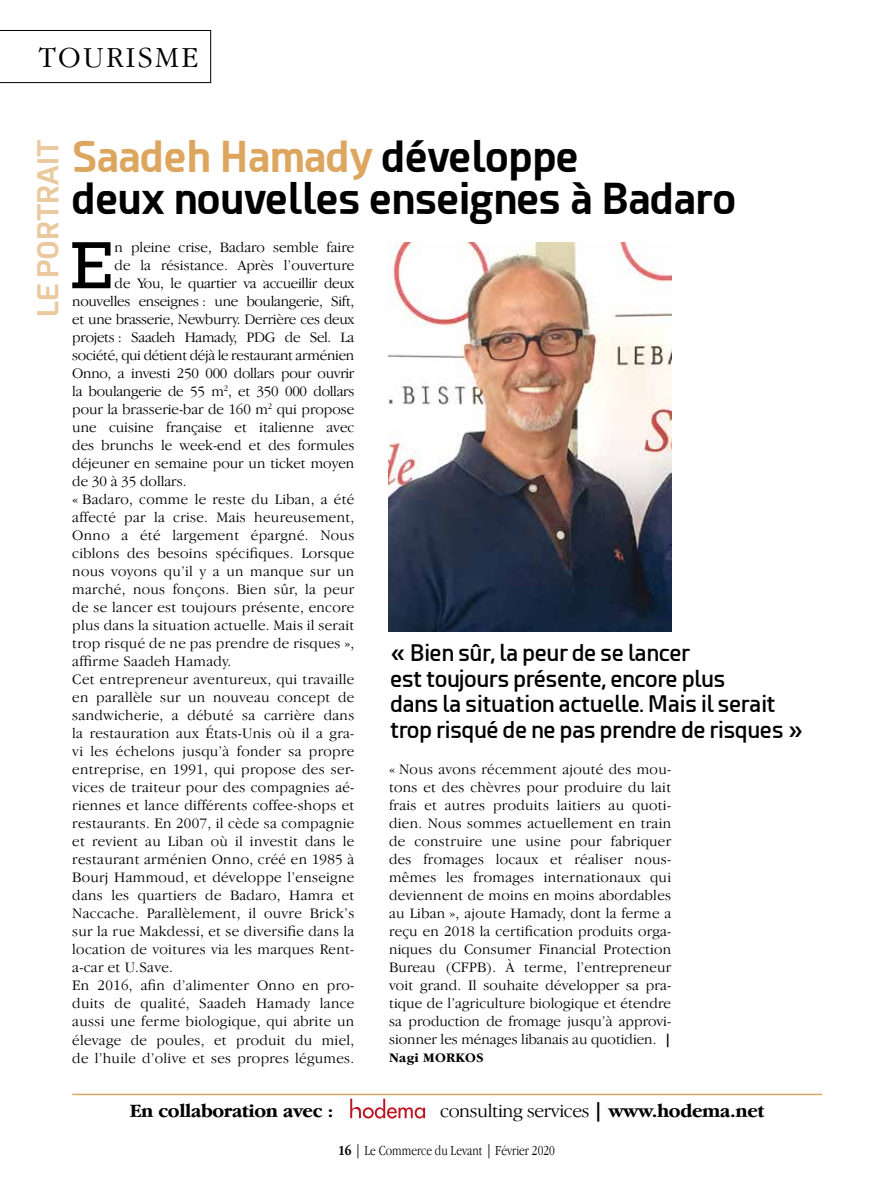
<style>
.page{position:relative;width:893px;height:1191px;background:#fff}
.page>*{position:absolute;margin:0;border:0;box-sizing:border-box;transform-origin:0 0}
.t1{font:62.55px "Rockwell";color:#000}
.t2{font:700 42px/42px "Esphimere";color:#000}
.t3{font:300 30px "Garamond IT Cby BT";letter-spacing:.08em;color:#000}
.t4{font:700 28.5px "Esphimere";color:#ebc99e}
.t5{font:600 22.5px/25.5px "Esphimere";color:#000}
.t6{font:300 19.5px "Garamond IT Cby BT";letter-spacing:-.02em;color:#000}
.t7{font:700 19.5px "Garamond IT Cby BT";letter-spacing:-.02em;color:#000}
.t8{font:300 15px/18px "Garamond IT Cby BT";letter-spacing:.02em;color:#000;text-align:justify}
.t9{font:300 15px "Garamond IT Cby BT";letter-spacing:-.02em;color:#000}
.t10{font:300 15px "Garamond IT Cby BT";color:#000}
.t11{font:300 condensed 14.25px "Garamond IT Cby BT";color:#000}
.t12{font:700 13.5px "Garamond IT Cby BT";letter-spacing:.02em;color:#000}
.s1{color:#dda65f}
.s2{font-weight:700;font-size:13.5px}
.s3{font-weight:700}
</style>
<div class="page">
<img style="left:388px;top:242px;width:284px;height:389px">
<hr style="left:72px;top:1093px;width:750px;height:2px;background:#dda65f">
<svg style="left:350px;top:1098px;width:75px;height:20px"></svg>
<svg style="left:0;top:30px;width:211px;height:53px"></svg>
<h3 class="t3" style="left:38px;top:40px;width:161px">TOURISME</h3>
<h3 class="t4" style="left:31px;top:317px;width:178px;rotate:-90deg">LE PORTRAIT</h3>
<h2 class="t2" style="left:72px;top:135px;width:666px"><span class="s1">Saadeh Hamady</span> développe<br>deux nouvelles enseignes à Badaro</h2>
<h1 class="t1" style="left:71px;top:227px;width:43px">E</h1>
<p class="t10" style="left:115px;top:238px;width:241px">n pleine crise, Badaro semble faire</p>
<p class="t10" style="left:115px;top:256px;width:241px">de la résistance. Après l’ouverture</p>
<p class="t9" style="left:115px;top:274px;width:241px">de You, le quartier va accueillir deux</p>
<p class="t9" style="left:72px;top:292px;width:284px">nouvelles enseignes : une boulangerie, Sift,</p>
<p class="t9" style="left:72px;top:310px;width:284px">et une brasserie, Newburry. Derrière ces deux</p>
<p class="t9" style="left:72px;top:328px;width:284px">projets : Saadeh Hamady, PDG de Sel. La</p>
<p class="t9" style="left:72px;top:346px;width:284px">société, qui détient déjà le restaurant arménien</p>
<p class="t9" style="left:72px;top:364px;width:284px">Onno, a investi 250 000 dollars pour ouvrir</p>
<p class="t9" style="left:72px;top:382px;width:284px">la boulangerie de 55 m<sup>2</sup>, et 350 000 dollars</p>
<p class="t10" style="left:72px;top:400px;width:284px">pour la brasserie-bar de 160 m<sup>2</sup> qui propose</p>
<p class="t10" style="left:72px;top:418px;width:284px">une cuisine française et italienne avec</p>
<p class="t10" style="left:72px;top:436px;width:284px">des brunchs le week-end et des formules</p>
<p class="t10" style="left:72px;top:454px;width:284px">déjeuner en semaine pour un ticket moyen</p>
<p class="t10" style="left:72px;top:472px;width:116px">de 30 à 35 dollars.</p>
<p class="t8" style="left:72px;top:490px;width:284px">« Badaro, comme le reste du Liban, a été</p>
<p class="t8" style="left:72px;top:508px;width:284px">affecté par la crise. Mais heureusement,</p>
<p class="t8" style="left:72px;top:526px;width:284px">Onno a été largement épargné. Nous</p>
<p class="t8" style="left:72px;top:544px;width:284px">ciblons des besoins spécifiques. Lorsque</p>
<p class="t8" style="left:72px;top:562px;width:284px">nous voyons qu’il y a un manque sur un</p>
<p class="t8" style="left:72px;top:580px;width:284px">marché, nous fonçons. Bien sûr, la peur</p>
<p class="t8" style="left:72px;top:598px;width:284px">de se lancer est toujours présente, encore</p>
<p class="t8" style="left:72px;top:616px;width:284px">plus dans la situation actuelle. Mais il serait</p>
<p class="t8" style="left:72px;top:634px;width:284px">trop risqué de ne pas prendre de risques »,</p>
<p class="t8" style="left:72px;top:652px;width:160px">affirme Saadeh Hamady.</p>
<p class="t8" style="left:72px;top:670px;width:284px">Cet entrepreneur aventureux, qui travaille</p>
<p class="t8" style="left:72px;top:688px;width:284px">en parallèle sur un nouveau concept de</p>
<p class="t8" style="left:72px;top:706px;width:284px">sandwicherie, a débuté sa carrière dans</p>
<p class="t8" style="left:72px;top:724px;width:284px">la restauration aux États-Unis où il a gra-</p>
<p class="t8" style="left:72px;top:742px;width:284px">vi les échelons jusqu’à fonder sa propre</p>
<p class="t8" style="left:72px;top:760px;width:284px">entreprise, en 1991, qui propose des ser-</p>
<p class="t8" style="left:72px;top:778px;width:284px">vices de traiteur pour des compagnies aé-</p>
<p class="t8" style="left:72px;top:796px;width:284px">riennes et lance différents coffee-shops et</p>
<p class="t8" style="left:72px;top:814px;width:284px">restaurants. En 2007, il cède sa compagnie</p>
<p class="t8" style="left:72px;top:832px;width:284px">et revient au Liban où il investit dans le</p>
<p class="t8" style="left:72px;top:850px;width:284px">restaurant arménien Onno, créé en 1985 à</p>
<p class="t8" style="left:72px;top:868px;width:284px">Bourj Hammoud, et développe l’enseigne</p>
<p class="t8" style="left:72px;top:886px;width:284px">dans les quartiers de Badaro, Hamra et</p>
<p class="t8" style="left:72px;top:904px;width:284px">Naccache. Parallèlement, il ouvre Brick’s</p>
<p class="t8" style="left:72px;top:922px;width:284px">sur la rue Makdessi, et se diversifie dans la</p>
<p class="t8" style="left:72px;top:940px;width:284px">location de voitures via les marques Rent-</p>
<p class="t8" style="left:72px;top:958px;width:102px">a-car et U.Save.</p>
<p class="t8" style="left:72px;top:976px;width:284px">En 2016, afin d’alimenter Onno en pro-</p>
<p class="t8" style="left:72px;top:994px;width:284px">duits de qualité, Saadeh Hamady lance</p>
<p class="t8" style="left:72px;top:1012px;width:284px">aussi une ferme biologique, qui abrite un</p>
<p class="t8" style="left:72px;top:1030px;width:284px">élevage de poules, et produit du miel,</p>
<p class="t8" style="left:72px;top:1048px;width:284px">de l’huile d’olive et ses propres légumes.</p>
<h3 class="t5" style="left:390px;top:640px;width:414px">« Bien sûr, la peur de se lancer<br>est toujours présente, encore plus<br>dans la situation actuelle. Mais il serait trop risqué de ne pas prendre de risques »</h3>
<p class="t8" style="left:389px;top:760px;width:284px">« Nous avons récemment ajouté des mou&shy;tons et des chèvres pour produire du lait frais et autres produits laitiers au quoti&shy;dien. Nous sommes actuellement en train de construire une usine pour fabriquer des fromages locaux et réaliser nous&shy;mêmes les fromages internationaux qui deviennent de moins en moins abordables au Liban », ajoute Hamady, dont la ferme a reçu en 2018 la certification produits orga&shy;niques du Consumer Financial Protection Bureau (CFPB). À terme, l’entrepreneur voit grand. Il souhaite développer sa pra&shy;tique de l’agriculture biologique et étendre sa production de fromage jusqu’à approvi&shy;sionner les ménages libanais au quotidien. <span class="s2">|</span></p>
<p class="t12" style="left:389px;top:1050px;width:96px">Nagi MORKOS</p>
<h3 class="t7" style="left:130px;top:1100px;width:206px">En collaboration avec :</h3>
<h3 class="t6" style="left:440px;top:1099px;width:326px">consulting services <span class="s3">| www.hodema.net</span></h3>
<p class="t11" style="left:338px;top:1142px;width:218px"><span class="s3">16</span> | Le Commerce du Levant | Février 2020</p>
</div>
